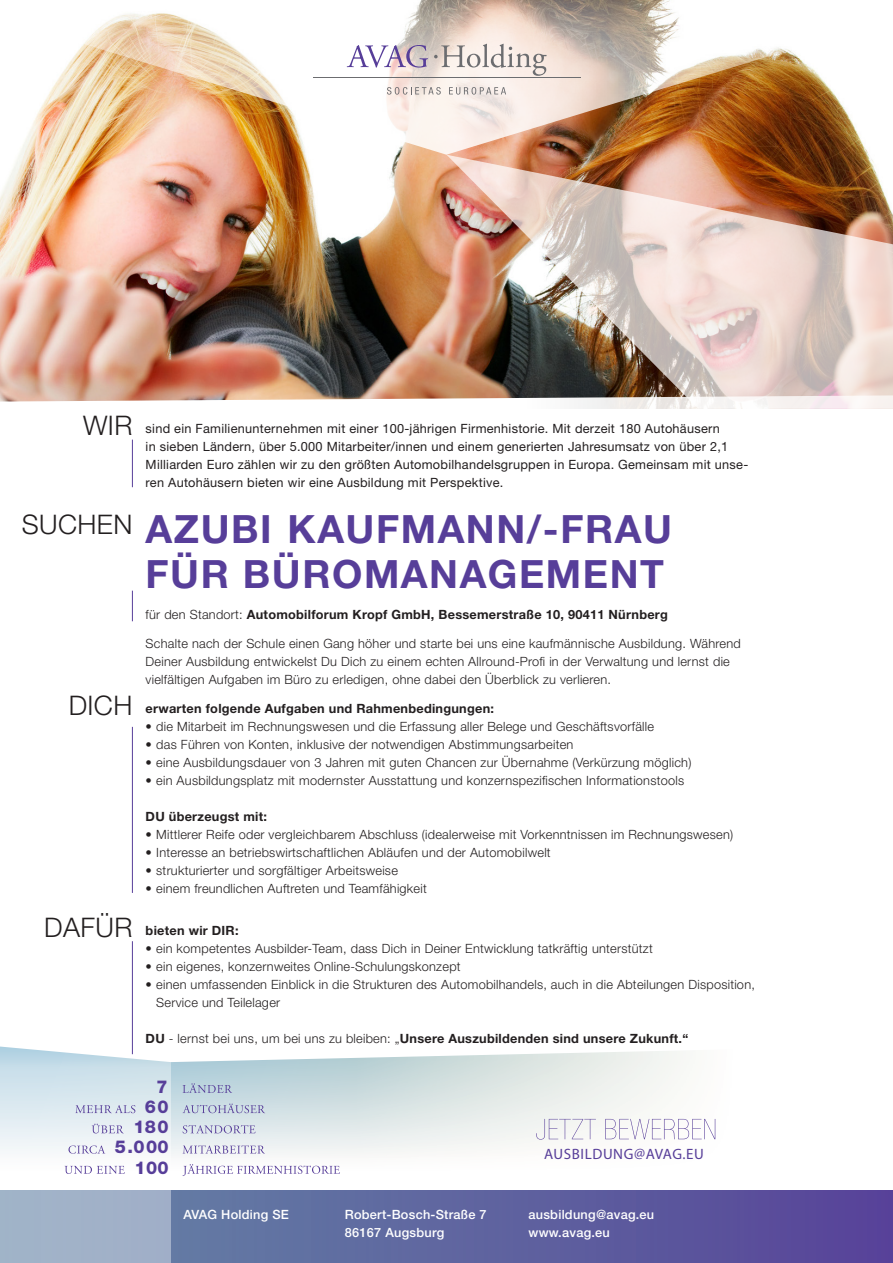
<style>
.page{position:relative;width:893px;height:1263px;background:#fff}
.page>*{position:absolute;margin:0;border:0;box-sizing:border-box;transform-origin:0 0}
.t1{font:700 39px/45px "Helvetica Neue LT Std";letter-spacing:.04em;color:#573e99;text-align:right}
.t2{font:800 17.7px/20.2px "Helvetica Neue LT Std";letter-spacing:.02em;color:#573e99;text-align:right}
.t3{font:15px "Myriad Pro";letter-spacing:.04em;color:#573e99}
.t4{font:300 12.75px/18px "Helvetica Neue LT Std";letter-spacing:.02em;color:#231f20}
.t5{font:12.75px/18px "Helvetica Neue LT Std";letter-spacing:.02em;color:#231f20}
.t6{font:700 12.75px "Helvetica Neue LT Std";letter-spacing:.02em;color:#231f20}
.t7{font:500 12.75px/18px "Helvetica Neue LT Std";letter-spacing:.02em;color:#fff}
.s1{font-weight:300;font-size:27px}
.s2{font-weight:300}
</style>
<div class="page">
<svg style="left:171px;top:1062px;width:722px;height:129px"></svg>
<svg style="left:180px;top:1051px;width:503px;height:11px"></svg>
<svg style="left:171px;top:1191px;width:722px;height:72px;background:#5d5f9e"></svg>
<svg style="left:0;top:1031px;width:171px;height:232px"></svg>
<svg style="left:183px;top:1083px;width:49px;height:10px"></svg>
<svg style="left:75px;top:1105px;width:60px;height:8px"></svg>
<svg style="left:183px;top:1103px;width:82px;height:10px"></svg>
<svg style="left:92px;top:1124px;width:32px;height:9px"></svg>
<svg style="left:183px;top:1125px;width:73px;height:8px"></svg>
<svg style="left:68px;top:1145px;width:37px;height:9px"></svg>
<svg style="left:183px;top:1145px;width:82px;height:8px"></svg>
<svg style="left:65px;top:1166px;width:60px;height:8px"></svg>
<svg style="left:183px;top:1164px;width:157px;height:12px"></svg>
<svg style="left:536px;top:1119px;width:179px;height:20px"></svg>
<img style="left:0;top:155px;width:446px;height:240px">
<img style="left:446px;top:155px;width:447px;height:240px">
<svg style="left:0;top:395px;width:893px;height:14px"></svg>
<img style="left:19px;top:0;width:850px;height:155px">
<hr style="left:313px;top:77px;width:267px;height:1px;background:#6c6d70">
<svg style="left:347px;top:45px;width:81px;height:23px"></svg>
<svg style="left:434px;top:44px;width:113px;height:32px;background:#ded5d0"></svg>
<svg style="left:387px;top:87px;width:54px;height:8px"></svg>
<svg style="left:449px;top:87px;width:57px;height:8px"></svg>
<hr style="left:132px;top:591px;width:1px;height:30px;background:#573e99">
<hr style="left:132px;top:440px;width:1px;height:47px;background:#573e99">
<hr style="left:132px;top:727px;width:1px;height:166px;background:#573e99">
<hr style="left:132px;top:941px;width:1px;height:113px;background:#573e99">
<p class="t5" style="left:146px;top:419px;width:604px;text-indent:-63px"><span class="s1">WIR</span> sind ein Familienunternehmen mit einer 100-jährigen Firmenhistorie. Mit derzeit 180 Autohäusern<br>in sieben Ländern, über 5.000 Mitarbeiter/innen und einem generierten Jahresumsatz von über 2,1<br>Milliarden Euro zählen wir zu den größten Automobilhandelsgruppen in Europa. Gemeinsam mit unse&shy;ren Autohäusern bieten wir eine Ausbildung mit Perspektive.</p>
<h1 class="t1" style="left:22px;top:505px;width:652px"><sup>SUCHEN</sup> AZUBI KAUFMANN/-FRAU<br>FÜR BÜROMANAGEMENT</h1>
<p class="t6" style="left:146px;top:607px;width:524px"><span class="s2">für den Standort:</span> Automobilforum Kropf GmbH, Bessemerstraße 10, 90411 Nürnberg</p>
<p class="t4" style="left:146px;top:635px;width:597px">Schalte nach der Schule einen Gang höher und starte bei uns eine kaufmännische Ausbildung. Während<br>Deiner Ausbildung entwickelst Du Dich zu einem echten Allround-Profi in der Verwaltung und lernst die vielfältigen Aufgaben im Büro zu erledigen, ohne dabei den Überblick zu verlieren.</p>
<p class="t6" style="left:69px;top:700px;width:427px"><span class="s1">DICH</span> erwarten folgende Aufgaben und Rahmenbedingungen:</p>
<p class="t4" style="left:146px;top:717px;width:510px">• die Mitarbeit im Rechnungswesen und die Erfassung aller Belege und Geschäftsvorfälle</p>
<p class="t4" style="left:146px;top:735px;width:429px">• das Führen von Konten, inklusive der notwendigen Abstimmungsarbeiten</p>
<p class="t4" style="left:146px;top:753px;width:547px">• eine Ausbildungsdauer von 3 Jahren mit guten Chancen zur Übernahme (Verkürzung möglich)</p>
<p class="t4" style="left:146px;top:771px;width:540px">• ein Ausbildungsplatz mit modernster Ausstattung und konzernspezifischen Informationstools</p>
<p class="t6" style="left:146px;top:808px;width:123px">DU überzeugst mit:</p>
<p class="t4" style="left:146px;top:825px;width:589px">• Mittlerer Reife oder vergleichbarem Abschluss (idealerweise mit Vorkenntnissen im Rechnungswesen)</p>
<p class="t4" style="left:146px;top:843px;width:407px">• Interesse an betriebswirtschaftlichen Abläufen und der Automobilwelt</p>
<p class="t4" style="left:146px;top:861px;width:254px">• strukturierter und sorgfältiger Arbeitsweise</p>
<p class="t4" style="left:146px;top:879px;width:283px">• einem freundlichen Auftreten und Teamfähigkeit</p>
<p class="t6" style="left:44px;top:922px;width:196px"><span class="s1">DAFÜR</span> bieten wir DIR:</p>
<p class="t4" style="left:146px;top:939px;width:509px">• ein kompetentes Ausbilder-Team, dass Dich in Deiner Entwicklung tatkräftig unterstützt</p>
<p class="t4" style="left:146px;top:957px;width:317px">• ein eigenes, konzernweites Online-Schulungskonzept</p>
<p class="t4" style="left:156px;top:975px;width:600px;text-indent:-11px">• einen umfassenden Einblick in die Strukturen des Automobilhandels, auch in die Abteilungen Disposition,<br>Service und Teilelager</p>
<p class="t6" style="left:146px;top:1030px;width:544px">DU <span class="s2">- lernst bei uns, um bei uns zu bleiben: „</span>Unsere Auszubildenden sind unsere Zukunft.“</p>
<h2 class="t2" style="left:115px;top:1076px;width:55px">7<br>60<br>180<br>5.000<br>100</h2>
<p class="t3" style="left:544px;top:1145px;width:161px">AUSBILDUNG@AVAG.EU</p>
<p class="t7" style="left:183px;top:1205px;width:107px">AVAG Holding SE</p>
<p class="t7" style="left:345px;top:1205px;width:143px">Robert-Bosch-Straße 7<br>86167 Augsburg</p>
<p class="t7" style="left:528px;top:1205px;width:127px">ausbildung@avag.eu www.avag.eu</p>
</div>
